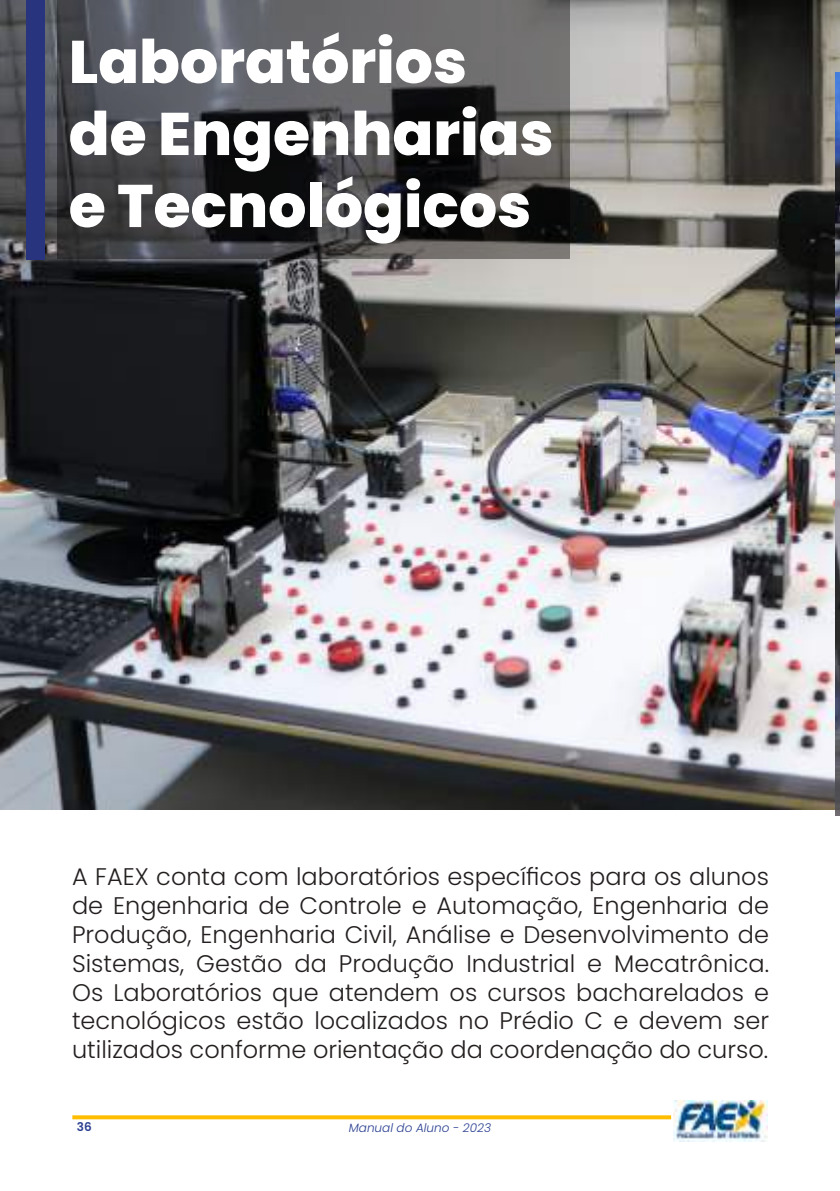
<style>
.page{position:relative;width:840px;height:1191px;background:#fff}
.page>*{position:absolute;margin:0;border:0;box-sizing:border-box;transform-origin:0 0}
.t1{font:800 60px/72px "Poppins";color:#fff}
.t2{font:300 24px/28.8px "Poppins";color:#241f1f;text-align:justify}
.t3{font:italic 300 12px "Poppins";color:#2a3f91}
.t4{font:600 12px "Poppins";color:#2a3f91}
</style>
<div class="page">
<img style="left:673px;top:1100px;width:94px;height:41px">
<svg style="left:72px;top:1115px;width:598px;height:4px;background:#ffc215"></svg>
<img style="left:0;top:0;width:839px;height:809px">
<div style="left:26px;top:0;width:18px;height:259px;background:#29347f"></div>
<svg style="left:57px;top:0;width:512px;height:258px;background:#464648"></svg>
<img style="left:835px;top:72px;width:4px;height:743px">
<h1 class="t1" style="left:69px;top:26px;width:486px">Laboratórios de Engenharias e Tecnológicos</h1>
<p class="t2" style="left:72px;top:862px;width:698px">A FAEX conta com laboratórios específicos para os alunos de Engenharia de Controle e Automação, Engenharia de Produção, Engenharia Civil, Análise e Desenvolvimento de Sistemas, Gestão da Produção Industrial e Mecatrônica.<br>Os Laboratórios que atendem os cursos bacharelados e tecnológicos estão localizados no Prédio C e devem ser utilizados conforme orientação da coordenação do curso.</p>
<p class="t4" style="left:77px;top:1120px;width:16px">36</p>
<p class="t3" style="left:348px;top:1121px;width:144px">Manual do Aluno - 2023</p>
</div>
